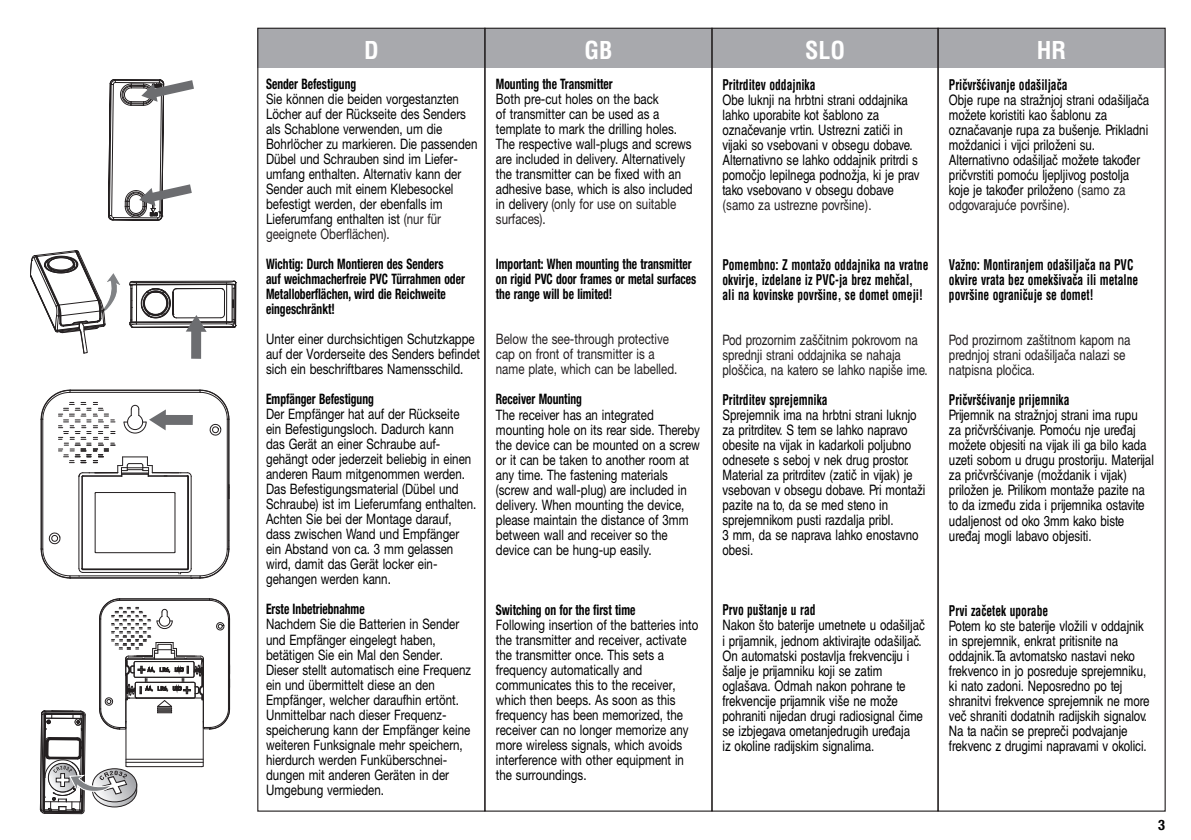
<style>
.page{position:relative;width:1191px;height:840px;background:#fff}
.page>*{position:absolute;margin:0;border:0;box-sizing:border-box;transform-origin:0 0}
.t1{font:700 condensed 24px "Helvetica";color:#fff}
.t2{font:14.4px/15px "Helvetica Neue LT Pro";color:#000001;scale:.8 1}
.t3{font:14.4px/15px "Helvetica LTCE";color:#000001;scale:.8 1}
.t4{font:700 condensed 14.4px/15px "Helvetica Neue LT Std";color:#000001;scale:.8 1}
.t5{font:700 condensed 14.4px/15px "Helvetica LTCE";color:#000001;scale:.8 1}
.t6{font:14.4px/15px "Helvetica LTCE";color:#231f20;scale:.8 1}
.t7{font:14.4px/15px "Helvetica Neue LT Std";color:#231f20;scale:.8 1}
.t8{font:700 condensed 14.4px "Helvetica Neue LT Std";color:#000}
.s1{color:#231f20}
</style>
<div class="page">
<div style="left:258px;top:28px;width:907px;height:39px;background:#a8a9ad"></div>
<div style="left:937px;top:28px;width:228px;height:783px;border:1px solid #231f20"></div>
<svg style="left:40px;top:598px;width:190px;height:215px"></svg>
<hr style="left:41px;top:419px;width:1px;height:129px;background:#231f20">
<hr style="left:42px;top:419px;width:1px;height:129px;background:#231f20">
<hr style="left:70px;top:575px;width:130px;height:1px;background:#231f20">
<hr style="left:227px;top:419px;width:1px;height:129px;background:#231f20">
<hr style="left:228px;top:419px;width:1px;height:127px;background:#231f20">
<hr style="left:229px;top:419px;width:1px;height:129px;background:#231f20">
<hr style="left:70px;top:392px;width:130px;height:1px;background:#231f20">
<hr style="left:70px;top:389px;width:130px;height:1px;background:#231f20">
<svg style="left:41px;top:532px;width:30px;height:46px"></svg>
<hr style="left:70px;top:577px;width:130px;height:1px;background:#231f20">
<hr style="left:70px;top:390px;width:130px;height:1px;background:#231f20">
<svg style="left:199px;top:389px;width:30px;height:46px"></svg>
<svg style="left:199px;top:540px;width:31px;height:38px"></svg>
<svg style="left:229px;top:484px;width:1px;height:15px"></svg>
<hr style="left:83px;top:571px;width:96px;height:1px;background:#231f20">
<hr style="left:83px;top:569px;width:104px;height:1px;background:#231f20">
<hr style="left:79px;top:476px;width:1px;height:92px;background:#231f20">
<hr style="left:191px;top:476px;width:1px;height:92px;background:#231f20">
<hr style="left:82px;top:476px;width:1px;height:92px;background:#231f20">
<hr style="left:95px;top:493px;width:1px;height:58px;background:#231f20">
<hr style="left:96px;top:552px;width:78px;height:1px;background:#231f20">
<hr style="left:96px;top:492px;width:78px;height:1px;background:#231f20">
<hr style="left:175px;top:493px;width:1px;height:58px;background:#231f20">
<hr style="left:187px;top:476px;width:1px;height:92px;background:#231f20">
<hr style="left:188px;top:476px;width:1px;height:92px;background:#231f20">
<svg style="left:78px;top:567px;width:5px;height:9px"></svg>
<svg style="left:179px;top:567px;width:13px;height:12px"></svg>
<svg style="left:41px;top:389px;width:152px;height:88px"></svg>
<svg style="left:30px;top:79px;width:207px;height:279px"></svg>
<h1 class="t1" style="left:364px;top:35px;width:16px">D</h1>
<h1 class="t1" style="left:584px;top:35px;width:30px">GB</h1>
<h1 class="t1" style="left:805px;top:35px;width:42px">SLO</h1>
<h1 class="t1" style="left:1037px;top:36px;width:31px">HR</h1>
<p class="t4" style="left:496px;top:76px;width:147px">Mounting the Transmitter</p>
<p class="t2" style="left:496px;top:91px;width:247px">Both pre-cut holes on the back<br>of transmitter can be used as a template to mark the drilling holes.<br>The respective wall-plugs and screws are included in delivery. Alternatively the transmitter can be fixed with an adhesive base, which is also included in delivery <span class="s1">(only for use on suitable surfaces).</span></p>
<p class="t4" style="left:496px;top:256px;width:252px">Important: When mounting the transmitter on rigid PVC door frames or metal surfaces the range will be limited!</p>
<p class="t7" style="left:496px;top:331px;width:228px">Below the see-through protective cap on front of transmitter is a name plate, which can be labelled.</p>
<p class="t4" style="left:496px;top:391px;width:109px">Receiver Mounting</p>
<p class="t2" style="left:496px;top:406px;width:257px">The receiver has an integrated mounting hole on its rear side. Thereby the device can be mounted on a screw or it can be taken to another room at any time. The fastening materials (screw and wall-plug) are included in delivery. When mounting the device, please maintain the distance of 3mm between wall and receiver so the device can be hung-up easily.</p>
<p class="t4" style="left:266px;top:76px;width:114px">Sender Befestigung</p>
<p class="t2" style="left:266px;top:91px;width:266px">Sie können die beiden vorgestanzten Löcher auf der Rückseite des Senders als Schablone verwenden, um die Bohrlöcher zu markieren. Die passenden Dübel und Schrauben sind im Liefer&shy;umfang enthalten. Alternativ kann der Sender auch mit einem Klebesockel befestigt werden, der ebenfalls im Lieferumfang enthalten ist <span class="s1">(nur für geeignete Oberflächen).</span></p>
<p class="t4" style="left:266px;top:256px;width:250px">Wichtig: Durch Montieren des Senders<br>auf weichmacherfreie PVC Türrahmen oder Metalloberflächen, wird die Reichweite eingeschränkt!</p>
<p class="t2" style="left:266px;top:331px;width:269px">Unter einer durchsichtigen Schutzkappe auf der Vorderseite des Senders befindet sich ein beschriftbares Namensschild.</p>
<p class="t4" style="left:266px;top:391px;width:136px">Empfänger Befestigung</p>
<p class="t2" style="left:266px;top:406px;width:264px">Der Empfänger hat auf der Rückseite ein Befestigungsloch. Dadurch kann<br>das Gerät an einer Schraube auf&shy;gehängt oder jederzeit beliebig in einen anderen Raum mitgenommen werden.<br>Das Befestigungsmaterial (Dübel und Schraube) ist im Lieferumfang enthalten.<br>Achten Sie bei der Montage darauf, dass zwischen Wand und Empfänger ein Abstand von ca. 3 mm gelassen wird, damit das Gerät locker ein&shy;gehangen werden kann.</p>
<p class="t4" style="left:266px;top:601px;width:125px">Erste Inbetriebnahme</p>
<p class="t2" style="left:266px;top:616px;width:258px">Nachdem Sie die Batterien in Sender und Empfänger eingelegt haben, betätigen Sie ein Mal den Sender.<br>Dieser stellt automatisch eine Frequenz ein und übermittelt diese an den Empfänger, welcher daraufhin ertönt.<br>Unmittelbar nach dieser Frequenz&shy;speicherung kann der Empfänger keine weiteren Funksignale mehr speichern, hierdurch werden Funküberschnei&shy;dungen mit anderen Geräten in der Umgebung vermieden.</p>
<p class="t5" style="left:949px;top:77px;width:150px">Pričvršćivanje odašiljača</p>
<p class="t3" style="left:949px;top:92px;width:252px">Obje rupe na stražnjoj strani odašiljača možete koristiti kao šablonu za označavanje rupa za bušenje. Prikladni moždanici i vijci priloženi su.<br>Alternativno odašiljač možete također pričvrstiti pomoću ljepljivog postolja koje je također priloženo <span class="s1">(samo za odgovarajuće površine).</span></p>
<p class="t5" style="left:722px;top:77px;width:118px">Pritrditev oddajnika</p>
<p class="t3" style="left:722px;top:92px;width:248px">Obe luknji na hrbtni strani oddajnika lahko uporabite kot šablono za označevanje vrtin. Ustrezni zatiči in vijaki so vsebovani v obsegu dobave.<br>Alternativno se lahko oddajnik pritrdi s pomočjo lepilnega podnožja, ki je prav tako vsebovano v obsegu dobave</p>
<p class="t6" style="left:722px;top:197px;width:188px">(samo za ustrezne površine).</p>
<p class="t5" style="left:949px;top:257px;width:238px">Važno: Montiranjem odašiljača na PVC okvire vrata bez omekšivača ili metalne površine ograničuje se domet!</p>
<p class="t6" style="left:949px;top:332px;width:229px">Pod prozirnom zaštitnom kapom na prednjoj strani odašiljača nalazi se natpisna pločica.</p>
<p class="t5" style="left:949px;top:392px;width:152px">Pričvršćivanje prijemnika</p>
<p class="t3" style="left:949px;top:407px;width:258px">Prijemnik na stražnjoj strani ima rupu<br>za pričvršćivanje. Pomoću nje uređaj možete objesiti na vijak ili ga bilo kada uzeti sobom u drugu prostoriju. Materijal za pričvršćivanje (moždanik i vijak) priložen je. Prilikom montaže pazite na to da između zida i prijemnika ostavite udaljenost od oko 3mm kako biste uređaj mogli labavo objesiti.</p>
<p class="t5" style="left:722px;top:257px;width:259px">Pomembno: Z montažo oddajnika na vratne okvirje, izdelane iz PVC-ja brez mehčal, ali na kovinske površine, se domet omeji!</p>
<p class="t6" style="left:722px;top:332px;width:258px">Pod prozornim zaščitnim pokrovom na sprednji strani oddajnika se nahaja ploščica, na katero se lahko napiše ime.</p>
<p class="t5" style="left:722px;top:392px;width:133px">Pritrditev sprejemnika</p>
<p class="t3" style="left:722px;top:407px;width:255px">Sprejemnik ima na hrbtni strani luknjo za pritrditev. S tem se lahko napravo obesite na vijak in kadarkoli poljubno odnesete s seboj v nek drug prostor.<br>Material za pritrditev (zatič in vijak) je vsebovan v obsegu dobave. Pri montaži pazite na to, da se med steno in sprejemnikom pusti razdalja pribl.<br>3 mm, da se naprava lahko enostavno obesi.</p>
<p class="t4" style="left:496px;top:601px;width:176px">Switching on for the first time</p>
<p class="t2" style="left:496px;top:616px;width:255px">Following insertion of the batteries into the transmitter and receiver, activate the transmitter once. This sets a frequency automatically and communicates this to the receiver, which then beeps. As soon as this frequency has been memorized, the receiver can no longer memorize any more wireless signals, which avoids interference with other equipment in the surroundings.</p>
<p class="t5" style="left:949px;top:602px;width:126px">Prvi začetek uporabe</p>
<p class="t3" style="left:949px;top:618px;width:252px">Potem ko ste baterije vložili v oddajnik in sprejemnik, enkrat pritisnite na oddajnik.Ta avtomatsko nastavi neko frekvenco in jo posreduje sprejemniku, ki nato zadoni. Neposredno po tej shranitvi frekvence sprejemnik ne more več shraniti dodatnih radijskih signalov.<br>Na ta način se prepreči podvajanje frekvenc z drugimi napravami v okolici.</p>
<p class="t5" style="left:722px;top:602px;width:118px">Prvo puštanje u rad</p>
<p class="t3" style="left:722px;top:617px;width:254px">Nakon što baterije umetnete u odašiljač i prijamnik, jednom aktivirajte odašiljač.<br>On automatski postavlja frekvenciju i šalje je prijamniku koji se zatim oglašava. Odmah nakon pohrane te frekvencije prijamnik više ne može pohraniti nijedan drugi radiosignal čime se izbjegava ometanjedrugih uređaja<br>iz okoline radijskim signalima.</p>
<p class="t8" style="left:1158px;top:815px;width:8px">3</p>
</div>
